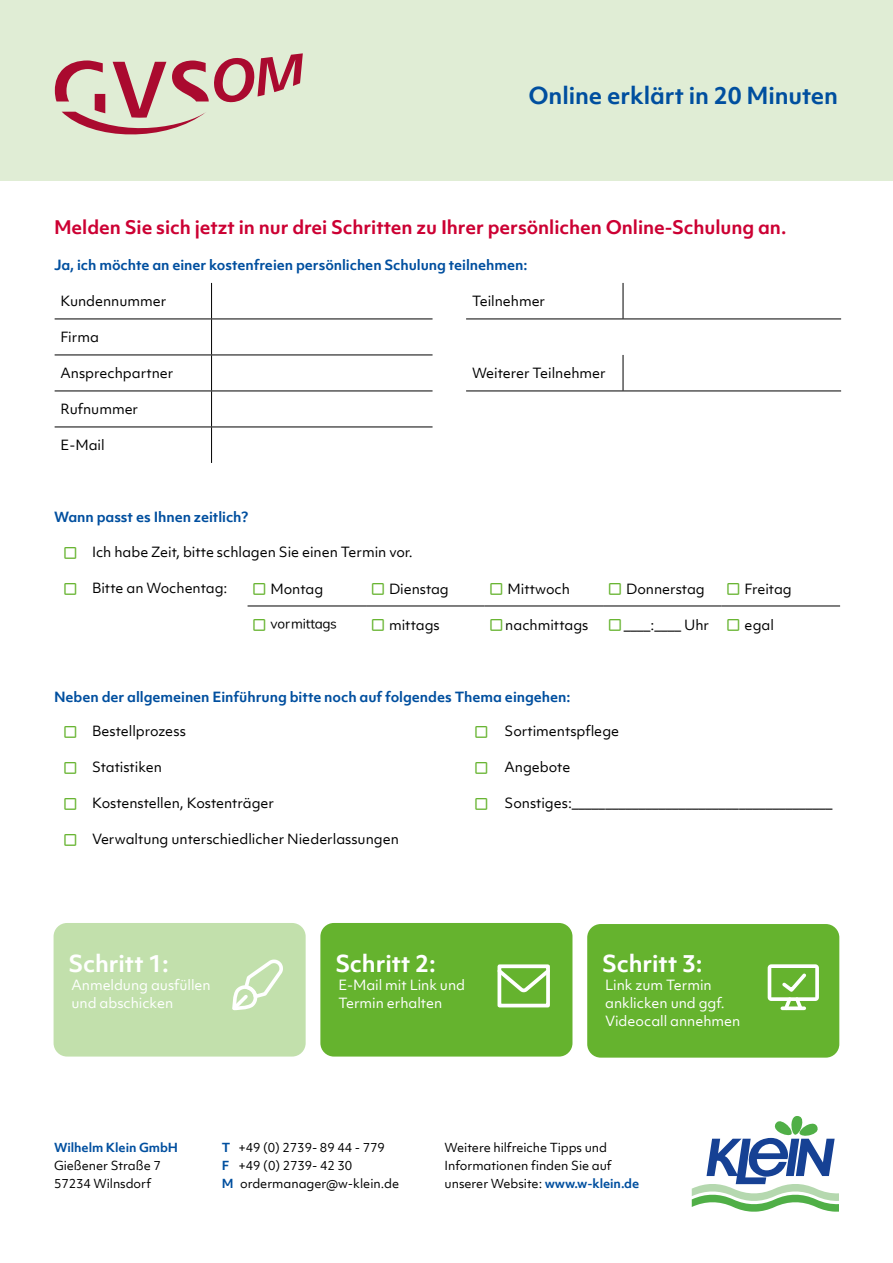
<style>
.page{position:relative;width:893px;height:1263px;background:#fff}
.page>*{position:absolute;margin:0;border:0;box-sizing:border-box;transform-origin:0 0}
.t1{font:700 22.5px "Objektiv Mk 1";letter-spacing:-.005em;color:#fff}
.t2{font:700 22.5px "Objektiv Mk 1";letter-spacing:-.005em;color:#004f9f}
.t3{font:700 18px "Objektiv Mk 1";letter-spacing:-.005em;color:#c03}
.t4{font:13.5px "Objektiv Mk 1";letter-spacing:-.005em;color:#000}
.t5{font:700 13.5px "Objektiv Mk 1";letter-spacing:-.005em;color:#004f9f}
.t6{font:13.5px/18px "Objektiv Mk 1";letter-spacing:-.005em;color:#fff}
.t7{font:13.5px "Font Awesome 5 Free";color:#65b32e}
.t8{font:13.5px "Font Awesome 5 Free";color:#000}
.t9{font:12px/18px "Objektiv Mk 1";letter-spacing:-.005em;color:#000}
.t10{font:700 12px "Objektiv Mk 1";letter-spacing:-.005em;color:#004f9f}
.s1{color:#65b32e}
.s2{color:#000}
.s3{font-weight:700;color:#004f9f}
</style>
<div class="page">
<div style="left:0;top:0;width:893px;height:180px;background:#e0edd5"></div>
<svg style="left:692px;top:1116px;width:147px;height:95px"></svg>
<svg style="left:55px;top:53px;width:248px;height:81px"></svg>
<div style="left:320px;top:923px;width:252px;height:133px;background:#65b32e;border-radius:14px"></div>
<div style="left:587px;top:924px;width:252px;height:134px;background:#65b32e;border-radius:14px"></div>
<div style="left:54px;top:923px;width:252px;height:133px;background:#c2e0ac;border-radius:14px"></div>
<svg style="left:232px;top:959px;width:51px;height:51px"></svg>
<div style="left:497px;top:964px;width:53px;height:43px;border:4px solid #fff"></div>
<svg style="left:497px;top:966px;width:53px;height:29px"></svg>
<svg style="left:768px;top:964px;width:51px;height:46px"></svg>
<hr style="left:211px;top:283px;width:1px;height:36px;background:#000">
<hr style="left:623px;top:283px;width:1px;height:36px;background:#000">
<hr style="left:55px;top:319px;width:157px;height:1px;background:#000">
<hr style="left:212px;top:319px;width:221px;height:1px;background:#000">
<hr style="left:211px;top:319px;width:1px;height:36px;background:#000">
<hr style="left:55px;top:355px;width:157px;height:1px;background:#000">
<hr style="left:212px;top:355px;width:221px;height:1px;background:#000">
<hr style="left:211px;top:355px;width:1px;height:36px;background:#000">
<hr style="left:623px;top:355px;width:1px;height:36px;background:#000">
<hr style="left:55px;top:391px;width:157px;height:1px;background:#000">
<hr style="left:212px;top:391px;width:221px;height:1px;background:#000">
<hr style="left:211px;top:391px;width:1px;height:36px;background:#000">
<hr style="left:55px;top:427px;width:157px;height:1px;background:#000">
<hr style="left:212px;top:427px;width:221px;height:1px;background:#000">
<hr style="left:211px;top:427px;width:1px;height:36px;background:#000">
<hr style="left:466px;top:319px;width:157px;height:1px;background:#000">
<hr style="left:623px;top:319px;width:218px;height:1px;background:#000">
<hr style="left:466px;top:391px;width:157px;height:1px;background:#000">
<hr style="left:623px;top:391px;width:218px;height:1px;background:#000">
<hr style="left:248px;top:606px;width:118px;height:1px;background:#000">
<hr style="left:366px;top:606px;width:119px;height:1px;background:#000">
<hr style="left:485px;top:606px;width:118px;height:1px;background:#000">
<hr style="left:603px;top:606px;width:119px;height:1px;background:#000">
<hr style="left:722px;top:606px;width:118px;height:1px;background:#000">
<h1 class="t2" style="left:528px;top:80px;width:311px">Online erklärt in 20 Minuten</h1>
<h2 class="t3" style="left:54px;top:215px;width:734px">Melden Sie sich jetzt in nur drei Schritten zu Ihrer persönlichen Online-Schulung an.</h2>
<p class="t5" style="left:54px;top:255px;width:475px">Ja, ich möchte an einer kostenfreien persönlichen Schulung teilnehmen:</p>
<p class="t4" style="left:61px;top:292px;width:107px">Kundennummer</p>
<p class="t4" style="left:472px;top:292px;width:75px">Teilnehmer</p>
<p class="t4" style="left:61px;top:328px;width:40px">Firma</p>
<p class="t4" style="left:61px;top:364px;width:114px">Ansprechpartner</p>
<p class="t4" style="left:472px;top:364px;width:135px">Weiterer Teilnehmer</p>
<p class="t4" style="left:61px;top:400px;width:79px">Rufnummer</p>
<p class="t4" style="left:61px;top:436px;width:46px">E-Mail</p>
<p class="t5" style="left:54px;top:507px;width:196px">Wann passt es Ihnen zeitlich?</p>
<p class="t4" style="left:64px;top:543px;width:350px"><span class="s1">▲❑◆</span> Ich habe Zeit, bitte schlagen Sie einen Termin vor.</p>
<p class="t4" style="left:64px;top:579px;width:165px"><span class="s1">▲❑◆</span> Bitte an Wochentag:</p>
<p class="t4" style="left:254px;top:579px;width:71px"><span class="s1">▲❑◆</span> Montag</p>
<p class="t4" style="left:372px;top:579px;width:78px"><span class="s1">▲❑◆</span> Dienstag</p>
<p class="t4" style="left:491px;top:579px;width:81px"><span class="s1">▲❑◆</span> Mittwoch</p>
<p class="t4" style="left:609px;top:579px;width:97px"><span class="s1">▲❑◆</span> Donnerstag</p>
<p class="t4" style="left:728px;top:579px;width:66px"><span class="s1">▲❑◆</span> Freitag</p>
<p class="t7" style="left:254px;top:618px;width:33px">▲❑◆ <span class="s2">❖□</span></p>
<p class="t8" style="left:306px;top:618px;width:32px">▼▼ ▲</p>
<p class="t4" style="left:372px;top:615px;width:69px"><span class="s1">▲❑◆</span> mittags</p>
<p class="t4" style="left:491px;top:615px;width:99px"><span class="s1">▲❑◆</span> nachmittags</p>
<p class="t4" style="left:609px;top:615px;width:102px"><span class="s1">▲❑◆</span> ____:____ Uhr</p>
<p class="t4" style="left:728px;top:615px;width:48px"><span class="s1">▲❑◆</span> egal</p>
<p class="t5" style="left:54px;top:687px;width:518px">Neben der allgemeinen Einführung bitte noch auf folgendes Thema eingehen:</p>
<p class="t4" style="left:64px;top:722px;width:123px"><span class="s1">▲❑◆</span> Bestellprozess</p>
<p class="t7" style="left:475px;top:725px;width:13px">▲❑◆</p>
<p class="t4" style="left:505px;top:722px;width:116px">Sortimentspflege</p>
<p class="t4" style="left:64px;top:758px;width:99px"><span class="s1">▲❑◆</span> Statistiken</p>
<p class="t7" style="left:475px;top:761px;width:13px">▲❑◆</p>
<p class="t4" style="left:505px;top:758px;width:67px">Angebote</p>
<p class="t4" style="left:64px;top:794px;width:211px"><span class="s1">▲❑◆</span> Kostenstellen, Kostenträger</p>
<p class="t7" style="left:475px;top:797px;width:13px">▲❑◆</p>
<p class="t4" style="left:505px;top:794px;width:329px">Sonstiges:_______________________________________</p>
<p class="t4" style="left:64px;top:830px;width:336px"><span class="s1">▲❑◆</span> Verwaltung unterschiedlicher Niederlassungen</p>
<h1 class="t1" style="left:69px;top:948px;width:102px">Schritt 1:</h1>
<p class="t6" style="left:72px;top:976px;width:141px">Anmeldung ausfüllen und abschicken</p>
<h1 class="t1" style="left:335px;top:948px;width:102px">Schritt 2:</h1>
<p class="t6" style="left:338px;top:976px;width:128px">E-Mail mit Link und<br>Termin erhalten</p>
<h1 class="t1" style="left:602px;top:948px;width:102px">Schritt 3:</h1>
<p class="t6" style="left:605px;top:976px;width:137px">Link zum Termin anklicken und ggf.<br>Videocall annehmen</p>
<p class="t10" style="left:54px;top:1139px;width:126px">Wilhelm Klein GmbH</p>
<p class="t9" style="left:54px;top:1156px;width:108px">Gießener Straße 7<br>57234 Wilnsdorf</p>
<p class="t9" style="left:222px;top:1138px;width:179px"><span class="s3">T</span> +49 (0) 2739- 89 44 - 779<br><span class="s3">F</span> +49 (0) 2739- 42 30<br><span class="s3">M</span> ordermanager@w-klein.de</p>
<p class="t9" style="left:445px;top:1138px;width:196px">Weitere hilfreiche Tipps und<br>Informationen finden Sie auf unserer Website: <span class="s3">www.w-klein.de</span></p>
</div>
